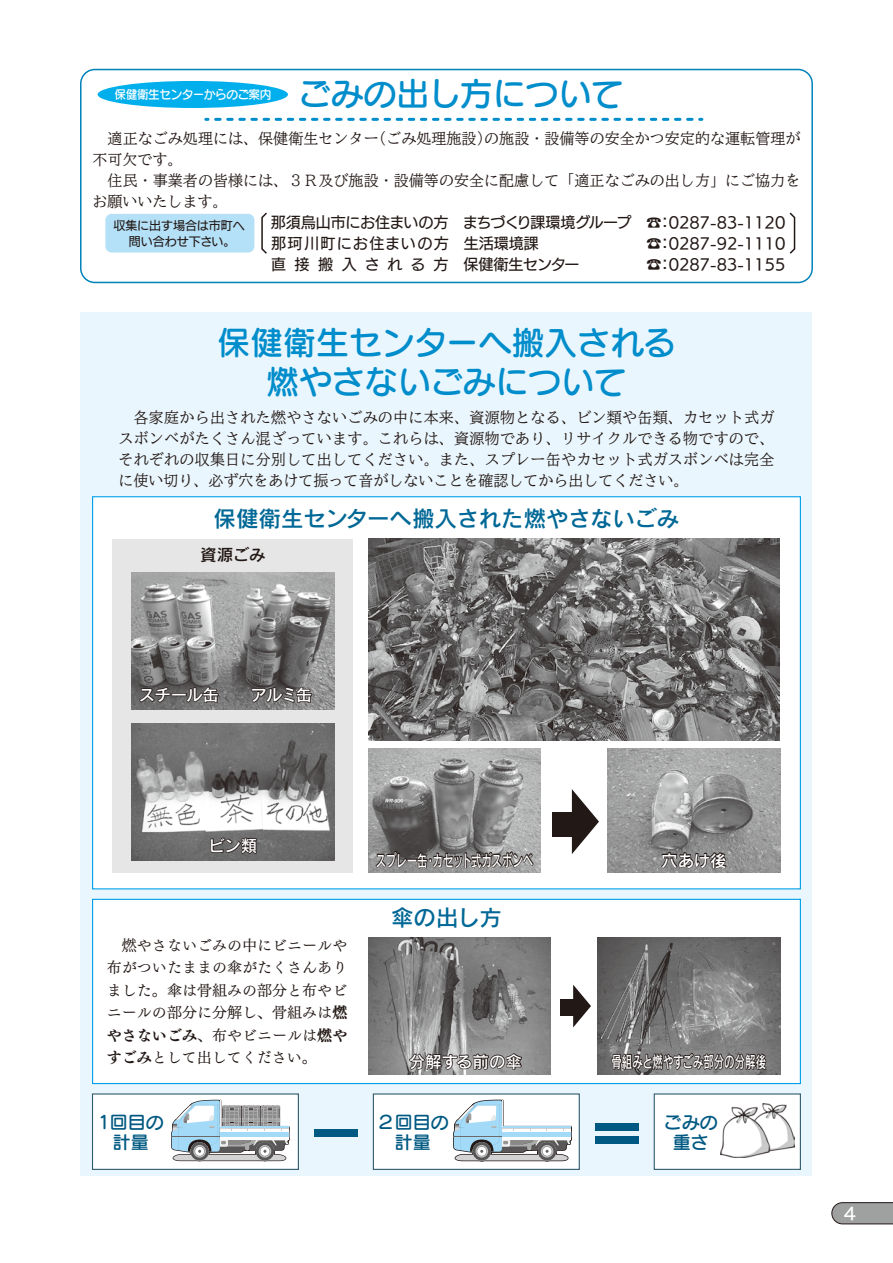
<style>
.page{position:relative;width:893px;height:1263px;background:#fff}
.page>*{position:absolute;margin:0;border:0;box-sizing:border-box;transform-origin:0 0}
.t1{font:33px/39px "Seurat Pro DB";color:#008dcb;text-align:center}
.t2{font:22.5px "Rodin Pro DB";letter-spacing:-.005em;color:#006896}
.t3{font:18px/20.1px "Seurat Pro N DB";color:#005982;text-align:center}
.t4{font:17.25px "Hiragino Kaku W5 90 msp RKSJ H";color:#fff}
.t5{font:16.5px "Rodin Pro DB";color:#fff}
.t6{font:16.5px "Rodin Pro DB";letter-spacing:-.025em;color:#fff;scale:.64 1}
.t7{font:16.5px "Rodin Pro DB";color:#fff;scale:.63 1}
.t8{font:16.5px "Rodin Pro DB";color:#221815}
.t9{font:16.5px "Rodin Pro DB";color:#fff;scale:.64 1}
.t10{font:15px/21px "BIZ UD Mincho Medium";letter-spacing:.005em;color:#221815}
.t11{font:15px/22.5px "UD Mincho Pr 6 N M";color:#221815;text-align:justify}
.t12{font:15px "UD Kakugo Large Pr 6 N M";color:#221815}
.t13{font:15px "UD Kakugo Large Pr 6 N M";letter-spacing:-.02em;color:#221815}
.t14{font:15px "UD Kakugo Large Pr 6 N M";letter-spacing:.08em;color:#221815}
.t15{font:15px "UD Mincho Pr 6 N B";color:#221815}
.t16{font:15px "UD Kakugo Large Pr 6 N M";letter-spacing:.55em;color:#221815}
.t17{font:15px "Koz Go Pr 6 N";color:#221815}
.t18{font:12.15px "Seurat Pro DB";letter-spacing:-.035em;color:#fff;scale:.96 1}
.t19{font:12px/16.5px "UD Kakugo Large Pr 6 N M";color:#221815;text-align:center}
.s1{font-family:"UD Mincho Pr 6 N B"}
.s2{font-family:"UD Mincho Pr 6 N M"}
</style>
<div class="page">
<svg style="left:831px;top:1202px;width:62px;height:22px"></svg>
<div style="left:105px;top:214px;width:149px;height:38px;background:#b5e1f8;border-radius:6px"></div>
<div style="left:81px;top:312px;width:731px;height:863px;background:#eaf6fd"></div>
<div style="left:93px;top:497px;width:707px;height:392px;background:#fff"></div>
<div style="left:93px;top:899px;width:707px;height:184px;background:#fff"></div>
<div style="left:92px;top:899px;width:709px;height:185px;border:1px solid #00a0e9"></div>
<div style="left:98px;top:81px;width:190px;height:27px;background:#00afec;border-radius:50%"></div>
<div style="left:80px;top:69px;width:733px;height:214px;border:2px solid #0082ba;border-radius:14px"></div>
<svg style="left:216px;top:118px;width:486px;height:3px"></svg>
<svg style="left:261px;top:212px;width:6px;height:42px"></svg>
<svg style="left:789px;top:212px;width:7px;height:42px"></svg>
<img style="left:597px;top:938px;width:183px;height:136px">
<img style="left:368px;top:938px;width:183px;height:136px">
<div style="left:113px;top:539px;width:240px;height:334px;background:#e6e6e6"></div>
<img style="left:368px;top:539px;width:412px;height:202px">
<img style="left:131px;top:723px;width:204px;height:137px">
<img style="left:131px;top:572px;width:204px;height:137px">
<img style="left:368px;top:748px;width:173px;height:125px">
<img style="left:608px;top:748px;width:172px;height:125px">
<svg style="left:374px;top:850px;width:161px;height:19px;background:#625e5d"></svg>
<svg style="left:660px;top:811px;width:68px;height:59px;background:#7d7c7c"></svg>
<svg style="left:137px;top:686px;width:82px;height:18px"></svg>
<svg style="left:210px;top:836px;width:48px;height:19px"></svg>
<svg style="left:611px;top:1050px;width:156px;height:46px"></svg>
<svg style="left:250px;top:686px;width:63px;height:18px"></svg>
<div style="left:552px;top:812px;width:32px;height:25px;background:#221815"></div>
<svg style="left:572px;top:789px;width:27px;height:65px"></svg>
<div style="left:560px;top:1000px;width:21px;height:16px;background:#221815"></div>
<svg style="left:573px;top:985px;width:18px;height:42px"></svg>
<div style="left:92px;top:1094px;width:206px;height:75px;background:#fff"></div>
<div style="left:92px;top:1093px;width:207px;height:77px;border:1px solid #315c6e"></div>
<div style="left:654px;top:1094px;width:146px;height:75px;background:#fff"></div>
<div style="left:654px;top:1093px;width:147px;height:77px;border:1px solid #315c6e"></div>
<svg style="left:169px;top:1082px;width:120px;height:94px"></svg>
<div style="left:373px;top:1094px;width:206px;height:75px;background:#fff"></div>
<div style="left:373px;top:1093px;width:207px;height:77px;border:1px solid #315c6e"></div>
<svg style="left:407px;top:1035px;width:165px;height:141px"></svg>
<div style="left:314px;top:1129px;width:44px;height:8px;background:#005982"></div>
<div style="left:595px;top:1136px;width:44px;height:7px;background:#005982"></div>
<div style="left:595px;top:1123px;width:44px;height:7px;background:#005982"></div>
<img style="left:720px;top:1103px;width:74px;height:54px">
<p class="t18" style="left:114px;top:86px;width:165px">保健衛生センターからのご案内</p>
<h1 class="t1" style="left:299px;top:73px;width:327px">ごみの出し方について</h1>
<p class="t10" style="left:93px;top:128px;width:709px">　適正なごみ処理には、保健衛生センター(ごみ処理施設)の施設・設備等の安全かつ安定的な運転管理が不可欠です。<br>　住民・事業者の皆様には、３Ｒ及び施設・設備等の安全に配慮して「適正なごみの出し方」にご協力をお願いいたします。</p>
<p class="t12" style="left:658px;top:214px;width:129px">：0287-83-1120</p>
<p class="t13" style="left:271px;top:214px;width:362px">那須烏山市にお住まいの方　まちづくり課環境グループ</p>
<p class="t17" style="left:646px;top:214px;width:16px">☎</p>
<p class="t19" style="left:113px;top:217px;width:133px">収集に出す場合は市町へ問い合わせ下さい。</p>
<p class="t14" style="left:271px;top:235px;width:269px">那珂川町にお住まいの方　生活環境課</p>
<p class="t12" style="left:658px;top:235px;width:129px">：0287-92-1110</p>
<p class="t12" style="left:646px;top:235px;width:16px">☎</p>
<p class="t16" style="left:271px;top:256px;width:156px">直接搬入される</p>
<p class="t12" style="left:433px;top:256px;width:147px">方　保健衛生センター</p>
<p class="t12" style="left:658px;top:256px;width:129px">：0287-83-1155</p>
<p class="t12" style="left:646px;top:256px;width:16px">☎</p>
<h1 class="t1" style="left:217px;top:322px;width:460px">保健衛生センターへ搬入される燃やさないごみについて</h1>
<p class="t10" style="left:118px;top:406px;width:658px;text-align:justify">　各家庭から出された燃やさないごみの中に本来、資源物となる、ビン類や缶類、カセット式ガスボンベがたくさん混ざっています。これらは、資源物であり、リサイクルできる物ですので、それぞれの収集日に分別して出してください。また、スプレー缶やカセット式ガスボンベは完全に使い切り、必ず穴をあけて振って音がしないことを確認してから出してください。</p>
<h2 class="t2" style="left:214px;top:503px;width:467px">保健衛生センターへ搬入された燃やさないごみ</h2>
<p class="t8" style="left:200px;top:544px;width:67px">資源ごみ</p>
<p class="t5" style="left:139px;top:684px;width:82px">スチール缶</p>
<p class="t5" style="left:251px;top:684px;width:63px">アルミ缶</p>
<p class="t5" style="left:208px;top:835px;width:51px">ビン類</p>
<p class="t11" style="left:107px;top:933px;width:242px">　燃やさないごみの中にビニールや布がついたままの傘がたくさんありました。傘は骨組みの部分と布やビニールの部分に分解し、骨組みは<span class="s1">燃</span></p>
<p class="t15" style="left:107px;top:1021px;width:242px">やさないごみ<span class="s2">、布やビニールは</span>燃や</p>
<p class="t11" style="left:107px;top:1045px;width:211px"><span class="s1">すごみ</span>として出してください。</p>
<p class="t6" style="left:376px;top:849px;width:248px">スプレー缶カセット式ガスボンベ</p>
<p class="t9" style="left:425px;top:849px;width:18px">・</p>
<h2 class="t2" style="left:391px;top:903px;width:112px">傘の出し方</h2>
<p class="t5" style="left:409px;top:1051px;width:115px">分解する前の傘</p>
<p class="t5" style="left:661px;top:849px;width:67px">穴あけ後</p>
<p class="t7" style="left:611px;top:1051px;width:247px">骨組みと燃やすごみ部分の分解後</p>
<p class="t3" style="left:98px;top:1111px;width:67px">1回目の計量</p>
<p class="t3" style="left:377px;top:1111px;width:74px">２回目の計量</p>
<p class="t3" style="left:664px;top:1111px;width:55px">ごみの重さ</p>
<p class="t4" style="left:841px;top:1205px;width:19px">４</p>
</div>
